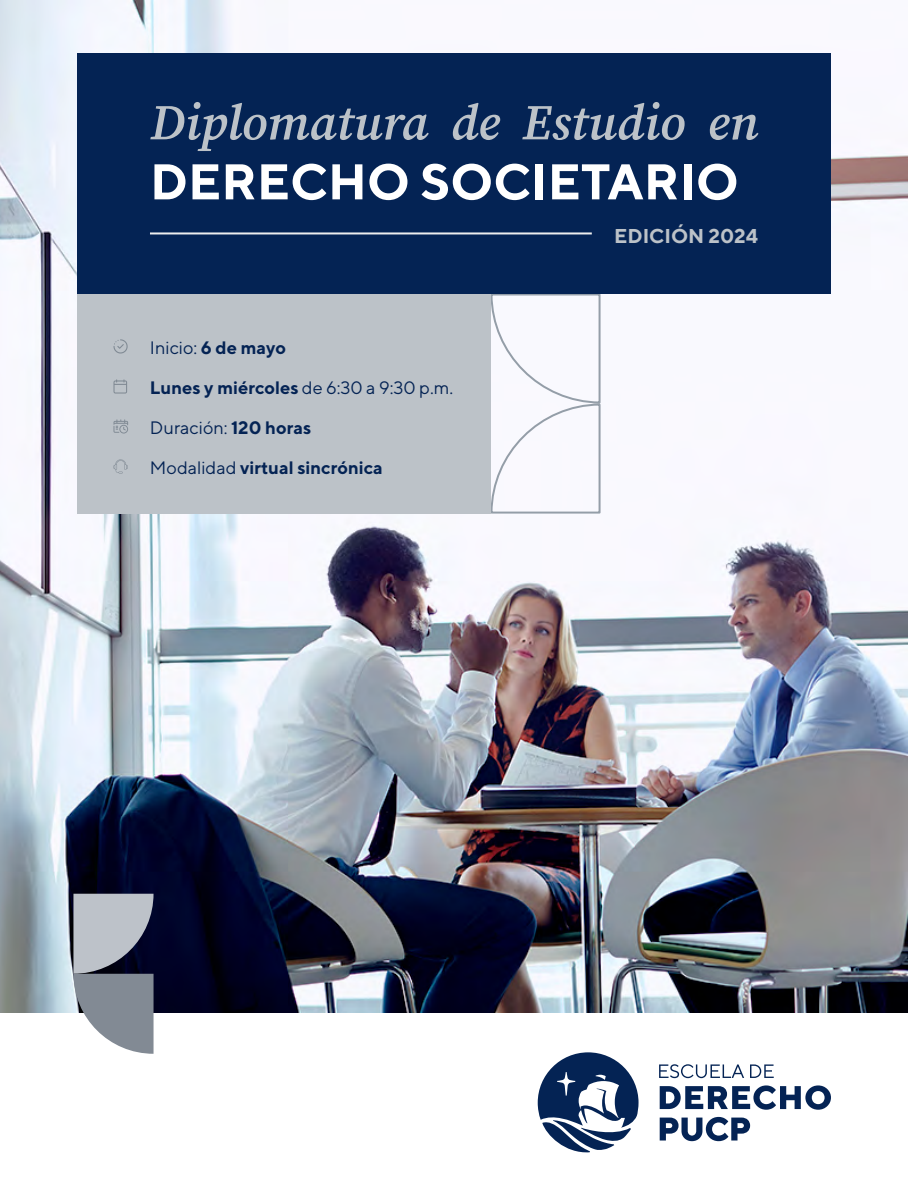
<style>
.page{position:relative;width:908px;height:1191px;background:#fff}
.page>*{position:absolute;margin:0;border:0;box-sizing:border-box;transform-origin:0 0}
.t1{font:italic 600 50px "Source Serif Pro";color:#bcc2c8}
.t2{font:700 50px "TT Norms";color:#fff}
.t3{font:700 20px "TT Norms";color:#bcc2c8}
.t4{font:700 18px "TT Norms";color:#042354}
.t5{font:18px "TT Norms";color:#042354}
.s1{font-weight:700}
.s2{font-weight:400}
</style>
<div class="page">
<img style="left:0;top:0;width:907px;height:1013px">
<svg style="left:489px;top:293px;width:112px;height:221px"></svg>
<div style="left:77px;top:293px;width:413px;height:220px;background:#bcc2c8"></div>
<svg style="left:113px;top:379px;width:14px;height:14px"></svg>
<svg style="left:113px;top:339px;width:15px;height:14px"></svg>
<svg style="left:113px;top:459px;width:15px;height:14px"></svg>
<svg style="left:113px;top:419px;width:15px;height:14px"></svg>
<div style="left:77px;top:53px;width:753px;height:240px;background:#042354"></div>
<hr style="left:150px;top:232px;width:441px;height:2px;background:#eee">
<svg style="left:537px;top:1052px;width:101px;height:101px"></svg>
<svg style="left:659px;top:1064px;width:84px;height:14px"></svg>
<svg style="left:750px;top:1064px;width:23px;height:14px"></svg>
<svg style="left:659px;top:1085px;width:171px;height:24px"></svg>
<svg style="left:659px;top:1117px;width:90px;height:24px"></svg>
<svg style="left:73px;top:893px;width:80px;height:160px;background:#969ca6"></svg>
<h1 class="t1" style="left:150px;top:89px;width:609px">Diplomatura de Estudio en</h1>
<h1 class="t2" style="left:150px;top:150px;width:590px">DERECHO SOCIETARIO</h1>
<p class="t3" style="left:614px;top:223px;width:145px">EDICIÓN 2024</p>
<p class="t5" style="left:150px;top:336px;width:137px">Inicio: <span class="s1">6 de mayo</span></p>
<p class="t4" style="left:150px;top:376px;width:304px">Lunes y miércoles <span class="s2">de 6:30 a 9:30 p.m.</span></p>
<p class="t5" style="left:150px;top:416px;width:163px">Duración: <span class="s1">120 horas</span></p>
<p class="t4" style="left:150px;top:456px;width:234px"><span class="s2">Modalidad</span> virtual sincrónica</p>
</div>
